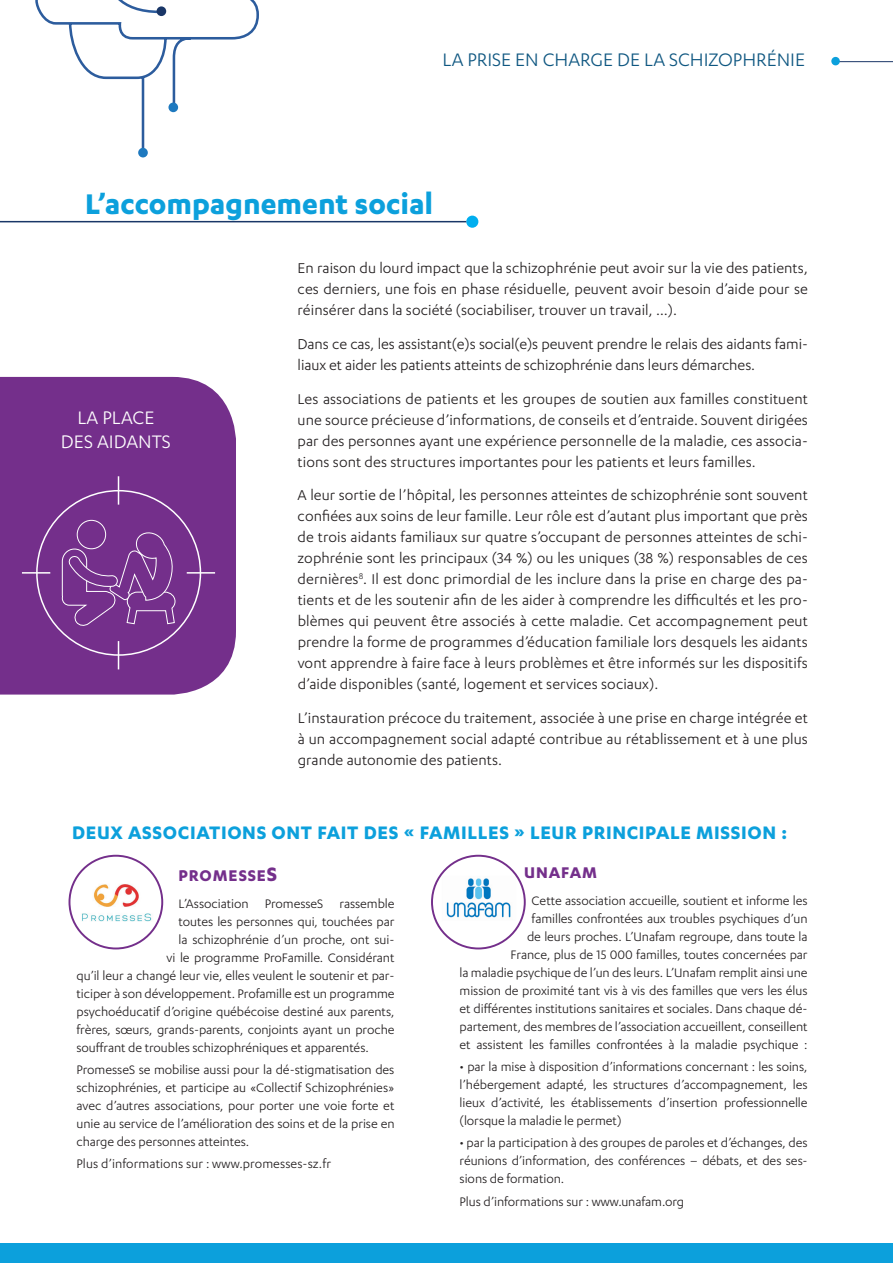
<style>
.page{position:relative;width:893px;height:1263px;background:#fff}
.page>*{position:absolute;margin:0;border:0;box-sizing:border-box;transform-origin:0 0}
.t1{font:700 33px "Karbon";color:#0ca0dc}
.t2{font:700 21px "Karbon";letter-spacing:.03em;color:#0ca0dc}
.t3{font:21px "Karbon";color:#0f5781}
.t4{font:21px/24px "Karbon";color:#fff;text-align:center}
.t5{font:700 18px "Karbon";letter-spacing:.05em;color:#742f8b}
.t6{font:16.5px/21px "Karbon";letter-spacing:.005em;color:#231f20;text-align:justify}
.t7{font:14.25px/18px "Karbon";letter-spacing:-.005em;color:#231f20;text-align:justify}
.s1{font-size:22.5px}
</style>
<div class="page">
<div style="left:0;top:1243px;width:893px;height:20px;background:#0ca0dc"></div>
<hr style="left:836px;top:61px;width:57px;height:1px;background:#193667">
<div style="left:831px;top:57px;width:9px;height:8px;background:#0ca0dc;border-radius:50%"></div>
<svg style="left:35px;top:0;width:224px;height:151px"></svg>
<div style="left:168px;top:103px;width:10px;height:9px;background:#1e79bf;border-radius:50%"></div>
<div style="left:138px;top:148px;width:10px;height:9px;background:#1e79bf;border-radius:50%"></div>
<div style="left:157px;top:6px;width:9px;height:10px;background:#193667;border-radius:50%"></div>
<div style="left:466px;top:216px;width:12px;height:12px;background:#00aeef;border-radius:50%"></div>
<hr style="left:0;top:221px;width:466px;height:1px;background:#193667">
<div style="left:0;top:377px;width:236px;height:317px;background:#742f8b"></div>
<hr style="left:187px;top:572px;width:28px;height:2px;background:#fff">
<hr style="left:22px;top:572px;width:28px;height:2px;background:#fff">
<svg style="left:118px;top:476px;width:1px;height:29px"></svg>
<svg style="left:118px;top:641px;width:1px;height:28px"></svg>
<div style="left:77px;top:520px;width:29px;height:29px;background:#742f8b;border-radius:50%"></div>
<div style="left:77px;top:520px;width:29px;height:29px;border:1px solid #fff;border-radius:50%"></div>
<svg style="left:62px;top:531px;width:114px;height:96px;background:#7f3f94"></svg>
<img style="left:433px;top:874px;width:91px;height:67px">
<div style="left:431px;top:855px;width:95px;height:94px;border:2px solid #742f8b;border-radius:50%"></div>
<img style="left:78px;top:875px;width:76px;height:47px">
<div style="left:69px;top:855px;width:94px;height:94px;border:2px solid #742f8b;border-radius:50%"></div>
<h2 class="t3" style="left:442px;top:48px;width:364px">LA PRISE EN CHARGE DE LA SCHIZOPHRÉNIE</h2>
<h1 class="t1" style="left:85px;top:185px;width:350px">L’accompagnement social</h1>
<h2 class="t4" style="left:61px;top:405px;width:111px">LA PLACE<br>DES AIDANTS</h2>
<p class="t6" style="left:298px;top:257px;width:512px">En raison du lourd impact que la schizophrénie peut avoir sur la vie des patients, ces derniers, une fois en phase résiduelle, peuvent avoir besoin d’aide pour se réinsérer dans la société (sociabiliser, trouver un travail, …).</p>
<p class="t6" style="left:298px;top:333px;width:512px">Dans ce cas, les assistant(e)s social(e)s peuvent prendre le relais des aidants fami&shy;liaux et aider les patients atteints de schizophrénie dans leurs démarches.</p>
<p class="t6" style="left:298px;top:388px;width:512px">Les associations de patients et les groupes de soutien aux familles constituent une source précieuse d’informations, de conseils et d’entraide. Souvent dirigées par des personnes ayant une expérience personnelle de la maladie, ces associa&shy;tions sont des structures importantes pour les patients et leurs familles.</p>
<p class="t6" style="left:298px;top:484px;width:512px">A leur sortie de l’hôpital, les personnes atteintes de schizophrénie sont souvent confiées aux soins de leur famille. Leur rôle est d’autant plus important que près de trois aidants familiaux sur quatre s’occupant de personnes atteintes de schi&shy;zophrénie sont les principaux (34 %) ou les uniques (38 %) responsables de ces dernières<sup>8</sup>. Il est donc primordial de les inclure dans la prise en charge des pa&shy;tients et de les soutenir afin de les aider à comprendre les difficultés et les pro&shy;blèmes qui peuvent être associés à cette maladie. Cet accompagnement peut prendre la forme de programmes d’éducation familiale lors desquels les aidants vont apprendre à faire face à leurs problèmes et être informés sur les dispositifs d’aide disponibles (santé, logement et services sociaux).</p>
<p class="t6" style="left:298px;top:707px;width:512px">L’instauration précoce du traitement, associée à une prise en charge intégrée et à un accompagnement social adapté contribue au rétablissement et à une plus grande autonomie des patients.</p>
<h2 class="t2" style="left:72px;top:821px;width:716px">DEUX ASSOCIATIONS ONT FAIT DES « FAMILLES » LEUR PRINCIPALE MISSION :</h2>
<p class="t5" style="left:179px;top:866px;width:100px">PROMESSE<span class="s1">S</span></p>
<p class="t7" style="left:179px;top:894px;width:218px">L’Association PromesseS rassemble</p>
<p class="t7" style="left:179px;top:912px;width:218px">toutes les personnes qui, touchées par</p>
<p class="t7" style="left:179px;top:930px;width:217px">la schizophrénie d’un proche, ont sui-</p>
<p class="t7" style="left:167px;top:948px;width:230px">vi le programme ProFamille. Considérant</p>
<p class="t7" style="left:77px;top:966px;width:320px">qu’il leur a changé leur vie, elles veulent le soutenir et par-</p>
<p class="t7" style="left:77px;top:984px;width:320px">ticiper à son développement. Profamille est un programme</p>
<p class="t7" style="left:77px;top:1002px;width:320px">psychoéducatif d’origine québécoise destiné aux parents,</p>
<p class="t7" style="left:77px;top:1020px;width:319px">frères, sœurs, grands-parents, conjoints ayant un proche</p>
<p class="t7" style="left:77px;top:1038px;width:294px">souffrant de troubles schizophréniques et apparentés.</p>
<p class="t7" style="left:77px;top:1060px;width:320px">PromesseS se mobilise aussi pour la dé-stigmatisation des schizophrénies, et participe au «Collectif Schizophrénies» avec d’autres associations, pour porter une voie forte et unie au service de l’amélioration des soins et de la prise en charge des personnes atteintes.</p>
<p class="t7" style="left:77px;top:1155px;width:256px">Plus d’informations sur : www.promesses-sz.fr</p>
<p class="t5" style="left:524px;top:862px;width:74px">UNAFAM</p>
<p class="t7" style="left:460px;top:891px;width:350px;text-align:right">Cette association accueille, soutient et informe les<br>familles confrontées aux troubles psychiques d’un<br>de leurs proches. L’Unafam regroupe, dans toute la<br>France, plus de 15 000 familles, toutes concernées par<br>la maladie psychique de l’un des leurs. L’Unafam remplit ainsi une mission de proximité tant vis à vis des familles que vers les élus et différentes institutions sanitaires et sociales. Dans chaque dé&shy;partement, des membres de l’association accueillent, conseillent et assistent les familles confrontées à la maladie psychique :</p>
<p class="t7" style="left:460px;top:1057px;width:350px">• par la mise à disposition d’informations concernant : les soins, l’hébergement adapté, les structures d’accompagnement, les lieux d’activité, les établissements d’insertion professionnelle (lorsque la maladie le permet)</p>
<p class="t7" style="left:460px;top:1133px;width:350px">• par la participation à des groupes de paroles et d’échanges, des réunions d’information, des conférences – débats, et des ses&shy;sions de formation.</p>
<p class="t7" style="left:460px;top:1192px;width:226px">Plus d’informations sur : www.unafam.org</p>
</div>
